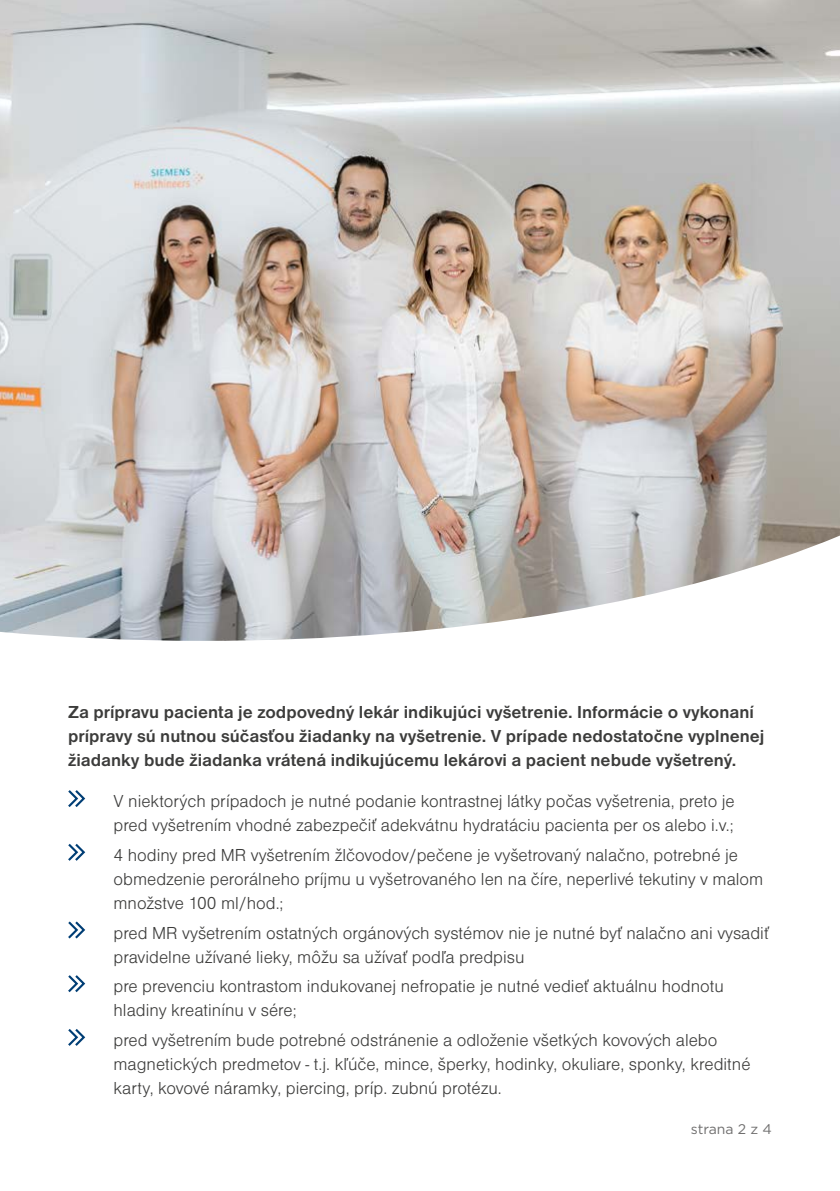
<style>
.page{position:relative;width:840px;height:1191px;background:#fff}
.page>*{position:absolute;margin:0;border:0;box-sizing:border-box;transform-origin:0 0}
.t1{font:18px/24px "Nimbus Sans DOT Ligh";color:#3c3c3b}
.t2{font:700 18px/24px "Nimbus Sans DOT";color:#3c3c3b}
.t3{font:14px "Gotham";color:#706f6f}
</style>
<div class="page">
<img style="left:0;top:0;width:839px;height:641px">
<svg style="left:68px;top:790px;width:18px;height:17px"></svg>
<svg style="left:68px;top:843px;width:18px;height:18px"></svg>
<svg style="left:68px;top:921px;width:18px;height:18px"></svg>
<svg style="left:68px;top:975px;width:18px;height:18px"></svg>
<svg style="left:68px;top:1029px;width:18px;height:17px"></svg>
<p class="t2" style="left:68px;top:700px;width:697px">Za prípravu pacienta je zodpovedný lekár indikujúci vyšetrenie. Informácie o vykonaní prípravy sú nutnou súčasťou žiadanky na vyšetrenie. V prípade nedostatočne vyplnenej žiadanky bude žiadanka vrátená indikujúcemu lekárovi a pacient nebude vyšetrený.</p>
<p class="t1" style="left:113px;top:789px;width:622px">V niektorých prípadoch je nutné podanie kontrastnej látky počas vyšetrenia, preto je pred vyšetrením vhodné zabezpečiť adekvátnu hydratáciu pacienta per os alebo i.v.;</p>
<p class="t1" style="left:113px;top:843px;width:651px">4 hodiny pred MR vyšetrením žlčovodov/pečene je vyšetrovaný nalačno, potrebné je obmedzenie perorálneho príjmu u vyšetrovaného len na číre, neperlivé tekutiny v malom množstve 100 ml/hod.;</p>
<p class="t1" style="left:113px;top:920px;width:656px">pred MR vyšetrením ostatných orgánových systémov nie je nutné byť nalačno ani vysadiť pravidelne užívané lieky, môžu sa užívať podľa predpisu</p>
<p class="t1" style="left:113px;top:974px;width:611px">pre prevenciu kontrastom indukovanej nefropatie je nutné vedieť aktuálnu hodnotu hladiny kreatinínu v sére;</p>
<p class="t1" style="left:113px;top:1028px;width:638px">pred vyšetrením bude potrebné odstránenie a odloženie všetkých kovových alebo magnetických predmetov - t.j. kľúče, mince, šperky, hodinky, okuliare, sponky, kreditné karty, kovové náramky, piercing, príp. zubnú protézu.</p>
<p class="t3" style="left:690px;top:1120px;width:82px">strana 2 z 4</p>
</div>
